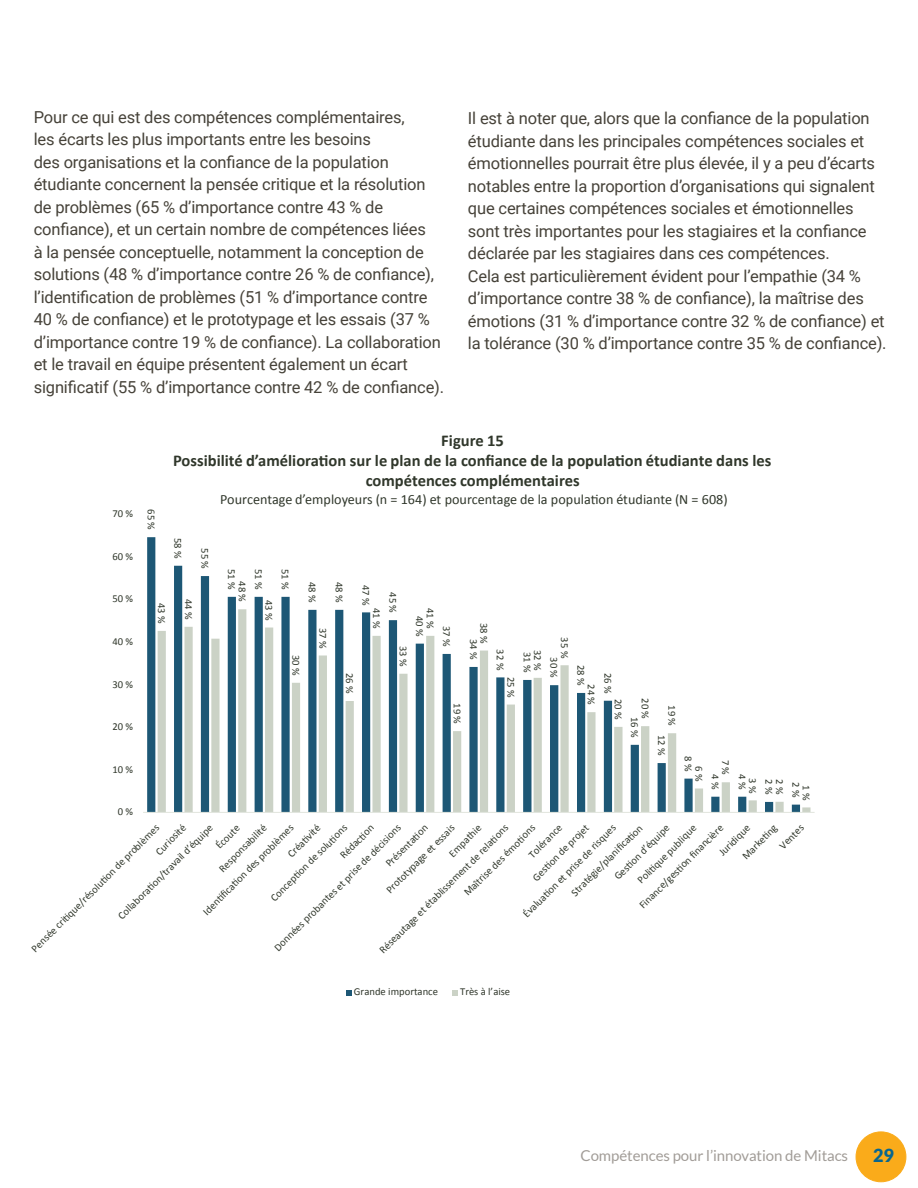
<style>
.page{position:relative;width:918px;height:1188px;background:#fff}
.page>*{position:absolute;margin:0;border:0;box-sizing:border-box;transform-origin:0 0}
.t1{font:900 18px "Lato";color:#08668f}
.t2{font:16.5px/22.5px "Roboto";letter-spacing:-.01em;color:#464239}
.t3{font:700 16.5px/20.1px "Calibri";color:#30372b;text-align:center}
.t4{font:15px "Lato";letter-spacing:-.005em;color:#a19c97}
.t5{font:14.1px "Calibri";color:#30372b}
.t6{font:10.65px "Calibri";color:#30372b}
</style>
<div class="page">
<div style="left:856px;top:1132px;width:50px;height:50px;background:#faab1a;border-radius:50%"></div>
<div style="left:856px;top:1132px;width:50px;height:50px;border:1px solid #faab1a;border-radius:50%"></div>
<svg style="left:147px;top:537px;width:143px;height:275px"></svg>
<svg style="left:158px;top:609px;width:653px;height:203px"></svg>
<hr style="left:143px;top:812px;width:672px;height:1px;background:#e1e5dd">
<svg style="left:346px;top:990px;width:6px;height:5px"></svg>
<svg style="left:452px;top:990px;width:6px;height:5px"></svg>
<p class="t2" style="left:34px;top:105px;width:412px">Pour ce qui est des compétences complémentaires,<br>les écarts les plus importants entre les besoins<br>des organisations et la confiance de la population étudiante concernent la pensée critique et la résolution de problèmes (65 % d’importance contre 43 % de confiance), et un certain nombre de compétences liées<br>à la pensée conceptuelle, notamment la conception de solutions (48 % d’importance contre 26 % de confiance), l’identification de problèmes (51 % d’importance contre 40 % de confiance) et le prototypage et les essais (37 % d’importance contre 19 % de confiance). La collaboration et le travail en équipe présentent également un écart significatif (55 % d’importance contre 42 % de confiance).</p>
<p class="t2" style="left:468px;top:106px;width:420px">Il est à noter que, alors que la confiance de la population étudiante dans les principales compétences sociales et émotionnelles pourrait être plus élevée, il y a peu d’écarts notables entre la proportion d’organisations qui signalent que certaines compétences sociales et émotionnelles sont très importantes pour les stagiaires et la confiance déclarée par les stagiaires dans ces compétences.<br>Cela est particulièrement évident pour l’empathie (34 % d’importance contre 38 % de confiance), la maîtrise des émotions (31 % d’importance contre 32 % de confiance) et la tolérance (30 % d’importance contre 35 % de confiance).</p>
<p class="t3" style="left:173px;top:430px;width:600px">Figure 15<br>Possibilité d’amélioration sur le plan de la confiance de la population étudiante dans les compétences complémentaires</p>
<p class="t5" style="left:220px;top:490px;width:509px">Pourcentage d’employeurs (n = 164) et pourcentage de la population étudiante (N = 608)</p>
<p class="t6" style="left:112px;top:506px;width:22px">70 %</p>
<p class="t6" style="left:159px;top:509px;width:22px;rotate:90deg">65 %</p>
<p class="t6" style="left:112px;top:549px;width:22px">60 %</p>
<p class="t6" style="left:112px;top:592px;width:22px">50 %</p>
<p class="t6" style="left:112px;top:634px;width:22px">40 %</p>
<p class="t6" style="left:112px;top:677px;width:22px">30 %</p>
<p class="t6" style="left:112px;top:719px;width:22px">20 %</p>
<p class="t6" style="left:112px;top:762px;width:22px">10 %</p>
<p class="t6" style="left:185px;top:538px;width:22px;rotate:90deg">58 %</p>
<p class="t6" style="left:212px;top:548px;width:22px;rotate:90deg">55 %</p>
<p class="t6" style="left:169px;top:603px;width:22px;rotate:90deg">43 %</p>
<p class="t6" style="left:196px;top:599px;width:22px;rotate:90deg">44 %</p>
<p class="t6" style="left:239px;top:569px;width:22px;rotate:90deg">51 %</p>
<p class="t6" style="left:266px;top:569px;width:22px;rotate:90deg">51 %</p>
<p class="t6" style="left:293px;top:569px;width:22px;rotate:90deg">51 %</p>
<p class="t6" style="left:250px;top:581px;width:22px;rotate:90deg">48 %</p>
<p class="t6" style="left:277px;top:600px;width:22px;rotate:90deg">43 %</p>
<p class="t6" style="left:303px;top:655px;width:22px;rotate:90deg">30 %</p>
<p class="t6" style="left:320px;top:582px;width:22px;rotate:90deg">48 %</p>
<p class="t6" style="left:347px;top:582px;width:22px;rotate:90deg">48 %</p>
<p class="t6" style="left:374px;top:585px;width:22px;rotate:90deg">47 %</p>
<p class="t6" style="left:400px;top:592px;width:22px;rotate:90deg">45 %</p>
<p class="t6" style="left:384px;top:608px;width:22px;rotate:90deg">41 %</p>
<p class="t6" style="left:330px;top:628px;width:22px;rotate:90deg">37 %</p>
<p class="t6" style="left:411px;top:646px;width:22px;rotate:90deg">33 %</p>
<p class="t6" style="left:357px;top:673px;width:22px;rotate:90deg">26 %</p>
<p class="t6" style="left:438px;top:608px;width:22px;rotate:90deg">41 %</p>
<p class="t6" style="left:427px;top:616px;width:22px;rotate:90deg">40 %</p>
<p class="t6" style="left:454px;top:626px;width:22px;rotate:90deg">37 %</p>
<p class="t6" style="left:491px;top:623px;width:22px;rotate:90deg">38 %</p>
<p class="t6" style="left:481px;top:639px;width:22px;rotate:90deg">34 %</p>
<p class="t6" style="left:465px;top:703px;width:22px;rotate:90deg">19 %</p>
<p class="t6" style="left:572px;top:637px;width:22px;rotate:90deg">35 %</p>
<p class="t6" style="left:508px;top:649px;width:22px;rotate:90deg">32 %</p>
<p class="t6" style="left:535px;top:652px;width:22px;rotate:90deg">31 %</p>
<p class="t6" style="left:562px;top:657px;width:22px;rotate:90deg">30 %</p>
<p class="t6" style="left:588px;top:665px;width:22px;rotate:90deg">28 %</p>
<p class="t6" style="left:615px;top:673px;width:22px;rotate:90deg">26 %</p>
<p class="t6" style="left:545px;top:650px;width:22px;rotate:90deg">32 %</p>
<p class="t6" style="left:518px;top:677px;width:22px;rotate:90deg">25 %</p>
<p class="t6" style="left:599px;top:684px;width:22px;rotate:90deg">24 %</p>
<p class="t6" style="left:626px;top:699px;width:22px;rotate:90deg">20 %</p>
<p class="t6" style="left:653px;top:698px;width:22px;rotate:90deg">20 %</p>
<p class="t6" style="left:679px;top:705px;width:22px;rotate:90deg">19 %</p>
<p class="t6" style="left:642px;top:717px;width:22px;rotate:90deg">16 %</p>
<p class="t6" style="left:669px;top:735px;width:22px;rotate:90deg">12 %</p>
<p class="t6" style="left:696px;top:756px;width:17px;rotate:90deg">8%</p>
<p class="t6" style="left:706px;top:766px;width:17px;rotate:90deg">6%</p>
<p class="t6" style="left:733px;top:760px;width:17px;rotate:90deg">7%</p>
<p class="t6" style="left:723px;top:774px;width:17px;rotate:90deg">4%</p>
<p class="t6" style="left:750px;top:774px;width:17px;rotate:90deg">4%</p>
<p class="t6" style="left:776px;top:779px;width:17px;rotate:90deg">2%</p>
<p class="t6" style="left:803px;top:782px;width:17px;rotate:90deg">2%</p>
<p class="t6" style="left:760px;top:778px;width:17px;rotate:90deg">3%</p>
<p class="t6" style="left:787px;top:779px;width:17px;rotate:90deg">2%</p>
<p class="t6" style="left:814px;top:785px;width:17px;rotate:90deg">1%</p>
<p class="t6" style="left:118px;top:804px;width:17px">0%</p>
<p class="t6" style="left:152px;top:848px;width:40px;rotate:-45deg">Curiosité</p>
<p class="t6" style="left:284px;top:850px;width:43px;rotate:-45deg">Créativité</p>
<p class="t6" style="left:215px;top:865px;width:64px;rotate:-45deg">Responsabilité</p>
<p class="t6" style="left:529px;top:874px;width:77px;rotate:-45deg">Gestion de projet</p>
<p class="t6" style="left:739px;top:852px;width:46px;rotate:-45deg">Marketing</p>
<p class="t6" style="left:776px;top:842px;width:31px;rotate:-45deg">Ventes</p>
<p class="t6" style="left:28px;top:945px;width:177px;rotate:-45deg">Pensée critique/résolution de problèmes</p>
<p class="t6" style="left:200px;top:908px;width:125px;rotate:-45deg">Identification des problèmes</p>
<p class="t6" style="left:383px;top:886px;width:94px;rotate:-45deg">Prototypage et essais</p>
<p class="t6" style="left:271px;top:944px;width:176px;rotate:-45deg">Données probantes et prise de décisions</p>
<p class="t6" style="left:267px;top:894px;width:105px;rotate:-45deg">Conception de solutions</p>
<p class="t6" style="left:460px;top:889px;width:98px;rotate:-45deg">Maîtrise des émotions</p>
<p class="t6" style="left:376px;top:946px;width:179px;rotate:-45deg">Réseautage et établissement de relations</p>
<p class="t6" style="left:634px;top:877px;width:80px;rotate:-45deg">Politique publique</p>
<p class="t6" style="left:520px;top:910px;width:128px;rotate:-45deg">Évaluation et prise de risques</p>
<p class="t6" style="left:636px;top:901px;width:116px;rotate:-45deg">Finance/gestion financière</p>
<p class="t6" style="left:715px;top:849px;width:41px;rotate:-45deg">Juridique</p>
<p class="t6" style="left:114px;top:912px;width:131px;rotate:-45deg">Collaboration/travail d’équipe</p>
<p class="t6" style="left:212px;top:842px;width:31px;rotate:-45deg">Écoute</p>
<p class="t6" style="left:446px;top:850px;width:43px;rotate:-45deg">Empathie</p>
<p class="t6" style="left:525px;top:851px;width:44px;rotate:-45deg">Tolérance</p>
<p class="t6" style="left:611px;top:873px;width:75px;rotate:-45deg">Gestion d’équipe</p>
<p class="t6" style="left:382px;top:860px;width:56px;rotate:-45deg">Présentation</p>
<p class="t6" style="left:337px;top:851px;width:45px;rotate:-45deg">Rédaction</p>
<p class="t6" style="left:568px;top:889px;width:98px;rotate:-45deg">Stratégie/planification</p>
<p class="t6" style="left:354px;top:985px;width:86px">Grande importance</p>
<p class="t6" style="left:460px;top:985px;width:52px">Très à l’aise</p>
<p class="t4" style="left:580px;top:1147px;width:269px">Compétences pour l’innovation de Mitacs</p>
<p class="t1" style="left:873px;top:1145px;width:22px">29</p>
</div>
